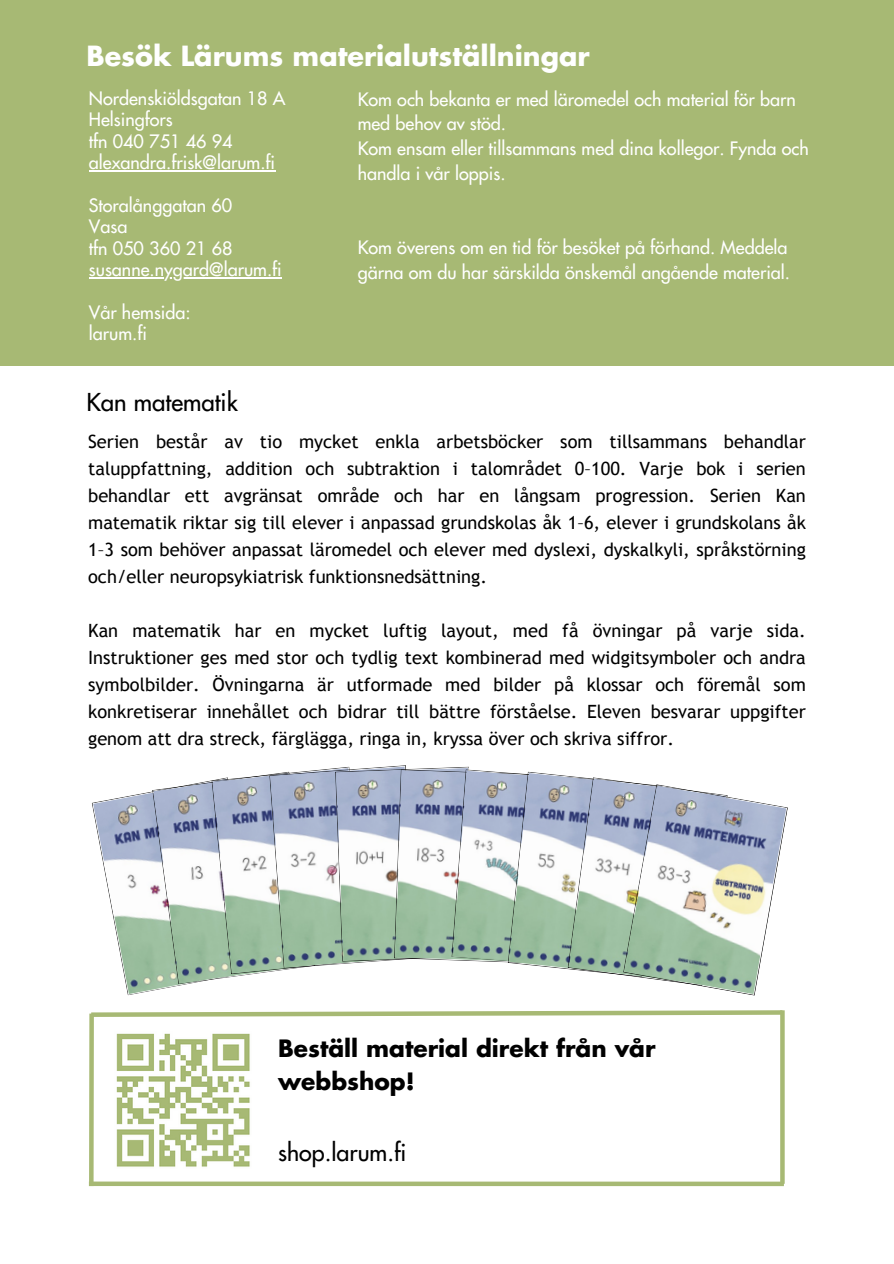
<style>
.page{position:relative;width:894px;height:1264px;background:#fff}
.page>*{position:absolute;margin:0;border:0;box-sizing:border-box;transform-origin:0 0}
.t1{font:700 27px "Futura Std";color:#fff}
.t2{font:500 24px "Futura Std";color:#000}
.t3{font:700 23.25px/32.7px "Futura Std";color:#000}
.t4{font:500 23.25px "Futura Std";color:#000}
.t5{font:18.3px/27px "Trebuchet MS";color:#000;text-align:justify}
.t6{font:500 18px/21.3px "Futura Std";color:#fff}
</style>
<div class="page">
<img style="left:116px;top:1033px;width:134px;height:134px">
<div style="left:0;top:0;width:893px;height:365px;background:#a7b974"></div>
<div style="left:89px;top:1181px;width:694px;height:5px;background:#a7b974"></div>
<svg style="left:91px;top:1010px;width:694px;height:9px"></svg>
<div style="left:89px;top:1013px;width:5px;height:172px;background:#a7b974"></div>
<svg style="left:780px;top:1010px;width:4px;height:173px"></svg>
<hr style="left:89px;top:170px;width:186px;height:1px;background:#fff">
<hr style="left:89px;top:277px;width:193px;height:1px;background:#fff">
<svg style="left:92px;top:765px;width:695px;height:230px"></svg>
<h1 class="t1" style="left:86px;top:44px;width:504px">Besök Lärums materialutställningar</h1>
<h3 class="t6" style="left:357px;top:87px;width:452px;line-height:24.8px">Kom och bekanta er med läromedel och material för barn med behov av stöd.<br>Kom ensam eller tillsammans med dina kollegor. Fynda och handla i vår loppis.</h3>
<h3 class="t6" style="left:89px;top:88px;width:198px">Nordenskiöldsgatan 18 A<br>Helsingfors<br>tfn 040 751 46 94 alexandra.frisk@larum.fi</h3>
<h3 class="t6" style="left:89px;top:195px;width:145px">Storalånggatan 60<br>Vasa<br>tfn 050 360 21 68</h3>
<h3 class="t6" style="left:89px;top:259px;width:194px">susanne.nygard@larum.fi</h3>
<h3 class="t6" style="left:89px;top:302px;width:103px">Vår hemsida: larum.fi</h3>
<h3 class="t6" style="left:357px;top:236px;width:434px;line-height:24.8px">Kom överens om en tid för besöket på förhand. Meddela gärna om du har särskilda önskemål angående material.</h3>
<p class="t2" style="left:86px;top:391px;width:153px">Kan matematik</p>
<p class="t5" style="left:88px;top:428px;width:719px">Serien består av tio mycket enkla arbetsböcker som tillsammans behandlar taluppfattning, addition och subtraktion i talområdet 0–100. Varje bok i serien behandlar ett avgränsat område och har en långsam progression. Serien Kan matematik riktar sig till elever i anpassad grundskolas åk 1–6, elever i grundskolans åk 1–3 som behöver anpassat läromedel och elever med dyslexi, dyskalkyli, språkstörning och/eller neuropsykiatrisk funktionsnedsättning.</p>
<p class="t5" style="left:88px;top:617px;width:719px">Kan matematik har en mycket luftig layout, med få övningar på varje sida.<br>Instruktioner ges med stor och tydlig text kombinerad med widgitsymboler och andra symbolbilder. Övningarna är utformade med bilder på klossar och föremål som konkretiserar innehållet och bidrar till bättre förståelse. Eleven besvarar uppgifter genom att dra streck, färglägga, ringa in, kryssa över och skriva siffror.</p>
<h2 class="t3" style="left:278px;top:1032px;width:379px">Beställ material direkt från vår webbshop!</h2>
<p class="t4" style="left:278px;top:1142px;width:130px">shop.larum.fi</p>
</div>
